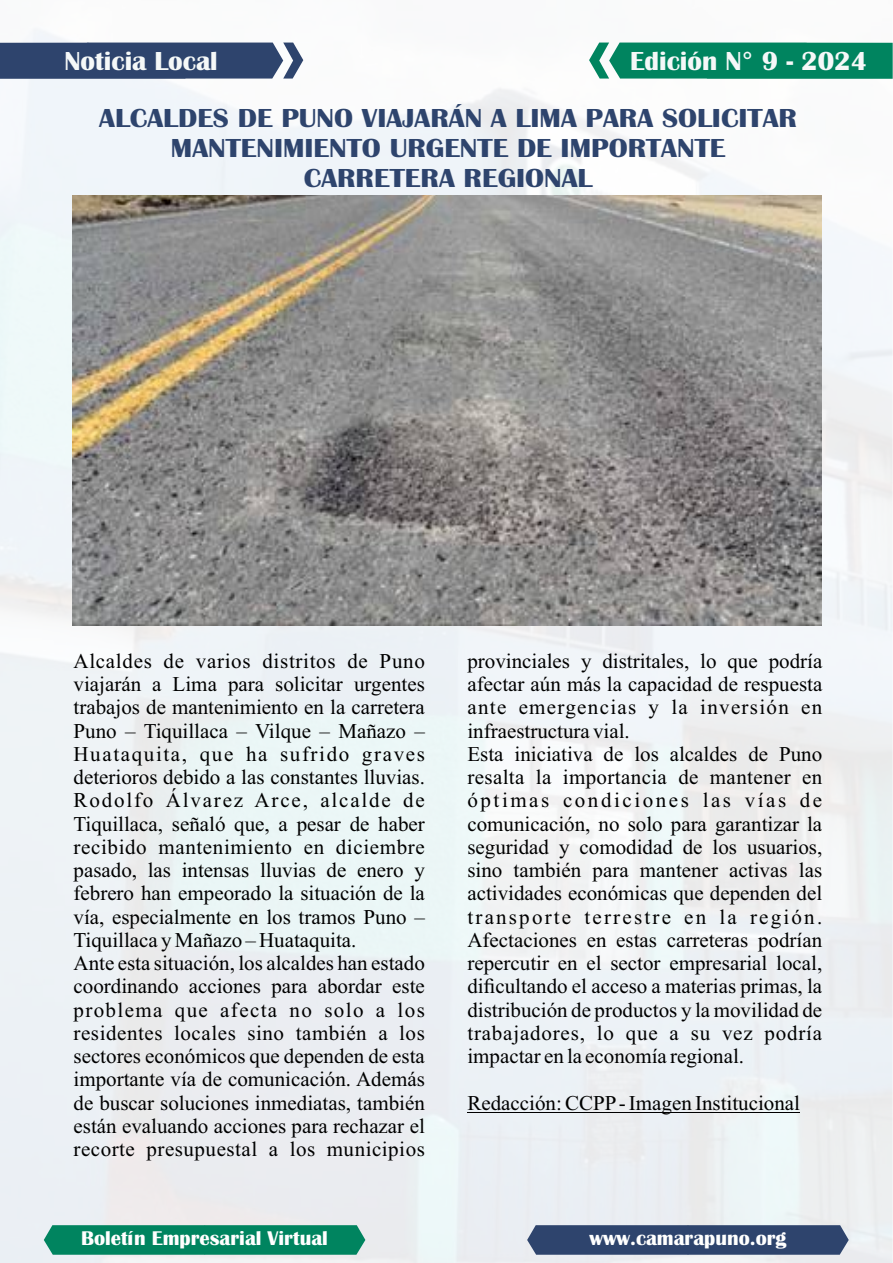
<style>
.page{position:relative;width:893px;height:1263px;background:#fff}
.page>*{position:absolute;margin:0;border:0;box-sizing:border-box;transform-origin:0 0}
.t1{font:700 27px/29.8px "Britannic";color:#2e446d;text-align:center;scale:1.08 1}
.t2{font:700 27px "Britannic";color:#f5f8f8}
.t3{font:21px/23.2px "Times New Roman";color:#000}
.t4{font:700 20.55px "Britannic";color:#fff}
</style>
<div class="page">
<img style="left:0;top:29px;width:893px;height:1234px">
<img style="left:73px;top:196px;width:748px;height:429px">
<svg style="left:527px;top:1225px;width:322px;height:30px;background:#364b72"></svg>
<svg style="left:44px;top:1225px;width:321px;height:30px;background:#098864"></svg>
<svg style="left:589px;top:43px;width:304px;height:36px;background:#0f8b68"></svg>
<svg style="left:0;top:43px;width:303px;height:36px;background:#394e75"></svg>
<hr style="left:467px;top:1112px;width:333px;height:1px;background:#000">
<p class="t2" style="left:64px;top:51px;width:155px">Noticia Local</p>
<p class="t2" style="left:630px;top:51px;width:239px">Edición N° 9 - 2024</p>
<p class="t1" style="left:99px;top:105px;width:648px">ALCALDES DE PUNO VIAJARÁN A LIMA PARA SOLICITAR<br>MANTENIMIENTO URGENTE DE IMPORTANTE<br>CARRETERA REGIONAL</p>
<p class="t3" style="left:74px;top:651px;width:353px">Alcaldes de varios distritos de Puno viajarán a Lima para solicitar urgentes trabajos de mantenimiento en la carretera Puno – Tiquillaca – Vilque – Mañazo – Huataquita, que ha sufrido graves deterioros debido a las constantes lluvias.<br>Rodolfo Álvarez Arce, alcalde de Tiquillaca, señaló que, a pesar de haber recibido mantenimiento en diciembre pasado, las intensas lluvias de enero y febrero han empeorado la situación de la vía, especialmente en los tramos Puno – Tiquillaca y Mañazo – Huataquita.<br>Ante esta situación, los alcaldes han estado coordinando acciones para abordar este problema que afecta no solo a los residentes locales sino también a los sectores económicos que dependen de esta importante vía de comunicación. Además de buscar soluciones inmediatas, también están evaluando acciones para rechazar el recorte presupuestal a los municipios</p>
<p class="t3" style="left:467px;top:651px;width:356px">provinciales y distritales, lo que podría afectar aún más la capacidad de respuesta ante emergencias y la inversión en infraestructura vial.<br>Esta iniciativa de los alcaldes de Puno resalta la importancia de mantener en óptimas condiciones las vías de comunicación, no solo para garantizar la seguridad y comodidad de los usuarios, sino también para mantener activas las actividades económicas que dependen del transporte terrestre en la región.<br>Afectaciones en estas carreteras podrían repercutir en el sector empresarial local, dificultando el acceso a materias primas, la distribución de productos y la movilidad de trabajadores, lo que a su vez podría impactar en la economía regional.</p>
<p class="t3" style="left:467px;top:1093px;width:334px">Redacción: CCPP- Imagen Institucional</p>
<p class="t4" style="left:81px;top:1231px;width:248px">Boletín Empresarial Virtual</p>
<p class="t4" style="left:589px;top:1230px;width:199px">www.camarapuno.org</p>
</div>
